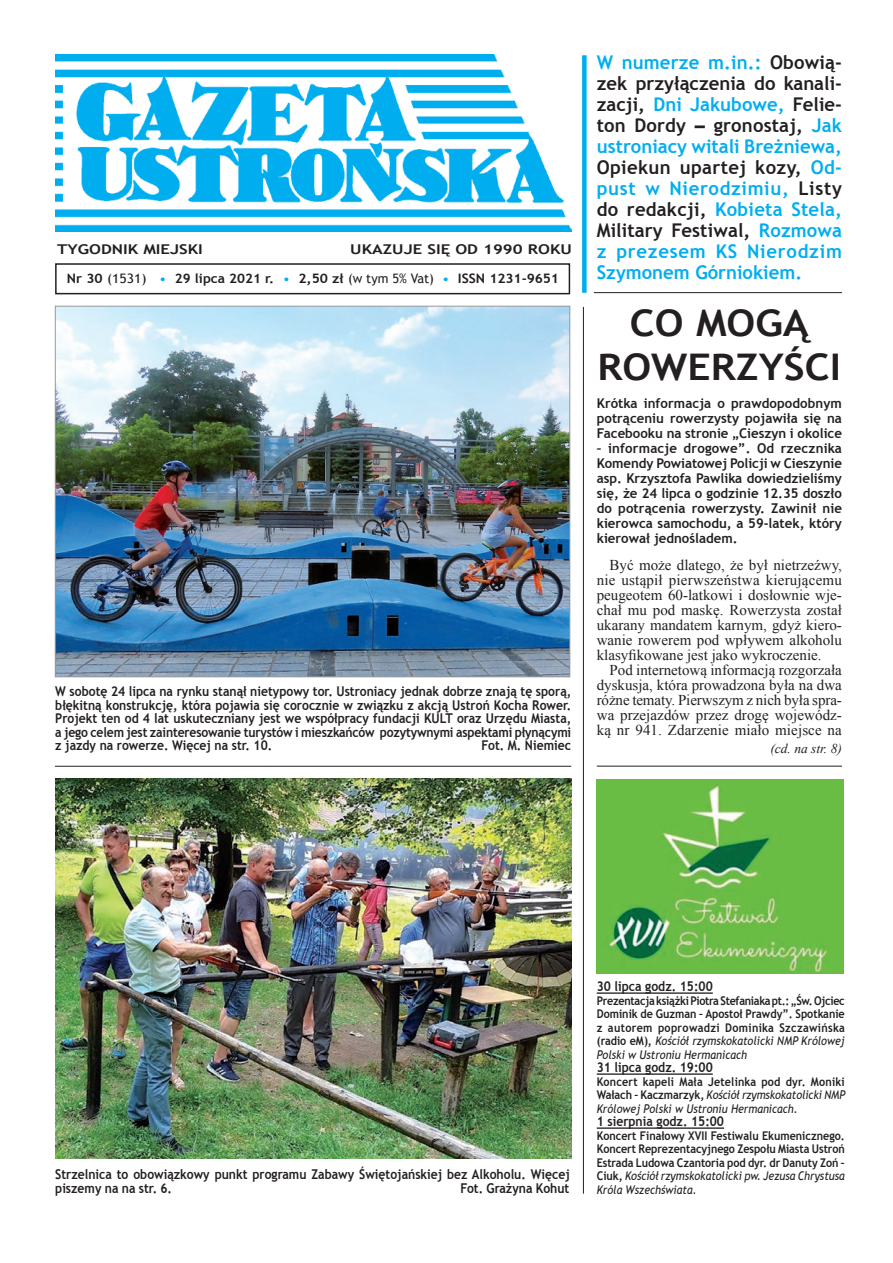
<style>
.page{position:relative;width:893px;height:1263px;background:#fff}
.page>*{position:absolute;margin:0;border:0;box-sizing:border-box;transform-origin:0 0}
.t1{font:700 36.6px/43.5px "Trebuchet MS";color:#231f20;text-align:center;scale:1.12 1}
.t2{font:700 18.9px/21px "Trebuchet MS";letter-spacing:.005em;color:#00aeef;text-align:justify}
.t3{font:15px/15px "Times New Roman";letter-spacing:.005em;color:#231f20;text-align:justify}
.t4{font:700 13.5px/13.5px "Trebuchet MS";color:#231f20;text-align:justify;scale:.9 1}
.t5{font:700 13.5px/15px "Trebuchet MS";color:#231f20;text-align:justify}
.t6{font:700 13.5px "Trebuchet MS";color:#231f20;scale:1.25 1}
.t7{font:italic 13.5px "Times New Roman";color:#231f20}
.t8{font:700 13.05px "Trebuchet MS";color:#231f20;scale:1.07 1}
.t9{font:700 12px/13.5px "Trebuchet MS";letter-spacing:-.005em;color:#231f20;text-align:justify;scale:.9 1}
.t10{font:italic 12px/13.5px "Trebuchet MS";color:#231f20;text-align:justify;scale:.9 1}
.s1{font-weight:400}
.s2{font-weight:400;color:#00aeef}
.s3{color:#231f20}
.s4{font-family:"Arial";color:#231f20}
.s5{font-weight:400;font-style:italic}
.s6{font-weight:700;font-style:normal}
</style>
<div class="page">
<div style="left:582px;top:55px;width:5px;height:238px;background:#00aeef"></div>
<hr style="left:594px;top:292px;width:248px;height:1px;background:#231f20">
<img style="left:55px;top:54px;width:517px;height:178px">
<div style="left:55px;top:263px;width:515px;height:31px;border:2px solid #231f20"></div>
<hr style="left:583px;top:307px;width:1px;height:887px;background:#231f20">
<hr style="left:55px;top:766px;width:516px;height:1px;background:#231f20">
<img style="left:57px;top:308px;width:511px;height:367px">
<hr style="left:597px;top:992px;width:116px;height:2px;background:#231f20">
<hr style="left:597px;top:1073px;width:116px;height:2px;background:#231f20">
<hr style="left:597px;top:1127px;width:127px;height:2px;background:#231f20">
<img style="left:597px;top:779px;width:246px;height:195px">
<hr style="left:597px;top:766px;width:245px;height:1px;background:#231f20">
<img style="left:55px;top:778px;width:516px;height:381px">
<p class="t6" style="left:57px;top:241px;width:118px">TYGODNIK MIEJSKI</p>
<p class="t6" style="left:350px;top:241px;width:179px">UKAZUJE SIĘ OD 1990 ROKU</p>
<p class="t8" style="left:67px;top:270px;width:461px">Nr 30 <span class="s1">(1531)</span> <span class="s2">•</span> 29 lipca 2021 r. <span class="s2">•</span> 2,50 zł <span class="s1">(w tym 5% Vat)</span> <span class="s2">•</span> ISSN 1231-9651</p>
<p class="t4" style="left:55px;top:684px;width:575px">W sobotę 24 lipca na rynku stanął nietypowy tor. Ustroniacy jednak dobrze znają tę sporą, błękitną konstrukcję, która pojawia się corocznie w związku z akcją Ustroń Kocha Rower.<br>Projekt ten od 4 lat uskuteczniany jest we współpracy fundacji KULT oraz Urzędu Miasta, a jego celem jest zainteresowanie turystów i mieszkańców pozytywnymi aspektami płynącymi z jazdy na rowerze. Więcej na str. 10.</p>
<p class="t4" style="left:482px;top:738px;width:101px">Fot. M. Niemiec</p>
<p class="t2" style="left:597px;top:52px;width:247px">W numerze m.in.: <span class="s3">Obowią&shy;zek przyłączenia do kanali&shy;zacji,</span> Dni Jakubowe, <span class="s3">Felie&shy;ton Dordy</span> <span class="s4">–</span> <span class="s3">gronostaj,</span> Jak ustroniacy witali Breżniewa, <span class="s3">Opiekun upartej kozy,</span> Od&shy;pust w Nierodzimiu, <span class="s3">Listy do redakcji,</span> Kobieta Stela, <span class="s3">Military Festiwal,</span> Rozmowa z prezesem KS Nierodzim Szymonem Górniokiem.</p>
<h1 class="t1" style="left:597px;top:301px;width:219px">CO MOGĄ<br>ROWERZYŚCI</h1>
<p class="t5" style="left:597px;top:395px;width:247px">Krótka informacja o prawdopodobnym potrąceniu rowerzysty pojawiła się na Facebooku na stronie „Cieszyn i okolice</p>
<p class="t5" style="left:597px;top:440px;width:247px">– informacje drogowe”. Od rzecznika Komendy Powiatowej Policji w Cieszynie asp. Krzysztofa Pawlika dowiedzieliśmy się, że 24 lipca o godzinie 12.35 doszło do potrącenia rowerzysty. Zawinił nie kierowca samochodu, a 59-latek, który kierował jednośladem.</p>
<p class="t3" style="left:597px;top:557px;width:247px;text-indent:13px">Być może dlatego, że był nietrzeźwy, nie ustąpił pierwszeństwa kierującemu peugeotem 60-latkowi i dosłownie wje&shy;chał mu pod maskę. Rowerzysta został ukarany mandatem karnym, gdyż kiero&shy;wanie rowerem pod wpływem alkoholu klasyfikowane jest jako wykroczenie.</p>
<p class="t3" style="left:597px;top:662px;width:247px;text-indent:13px">Pod internetową informacją rozgorzała dyskusja, która prowadzona była na dwa różne tematy. Pierwszym z nich była spra&shy;wa przejazdów przez drogę wojewódz&shy;ką nr 941. Zdarzenie miało miejsce na</p>
<p class="t7" style="left:770px;top:739px;width:73px">(cd. na str. 8)</p>
<p class="t4" style="left:55px;top:1168px;width:573px">Strzelnica to obowiązkowy punkt programu Zabawy Świętojańskiej bez Alkoholu. Więcej piszemy na na str. 6.</p>
<p class="t4" style="left:460px;top:1181px;width:123px">Fot. Grażyna Kohut</p>
<p class="t4" style="left:597px;top:980px;width:130px">30 lipca godz. 15:00</p>
<p class="t9" style="left:597px;top:994px;width:277px">Prezentacja książki Piotra Stefaniaka pt.: „Św. Ojciec Dominik de Guzman – Apostoł Prawdy”. Spotkanie z autorem poprowadzi Dominika Szczawińska (radio eM), <span class="s5">Kościół rzymskokatolicki NMP Królowej Polski w Ustroniu Hermanicach</span></p>
<p class="t4" style="left:597px;top:1061px;width:130px">31 lipca godz. 19:00</p>
<p class="t10" style="left:597px;top:1075px;width:278px"><span class="s6">Koncert kapeli Mała Jetelinka pod dyr. Moniki Wałach – Kaczmarzyk,</span> Kościół rzymskokatolicki NMP Królowej Polski w Ustroniu Hermanicach.</p>
<p class="t4" style="left:597px;top:1115px;width:143px">1 sierpnia godz. 15:00</p>
<p class="t9" style="left:597px;top:1129px;width:277px">Koncert Finałowy XVII Festiwalu Ekumenicznego.<br>Koncert Reprezentacyjnego Zespołu Miasta Ustroń Estrada Ludowa Czantoria pod dyr. dr Danuty Zoń – Ciuk, <span class="s5">Kościół rzymskokatolicki pw. Jezusa Chrystusa Króla Wszechświata.</span></p>
</div>
